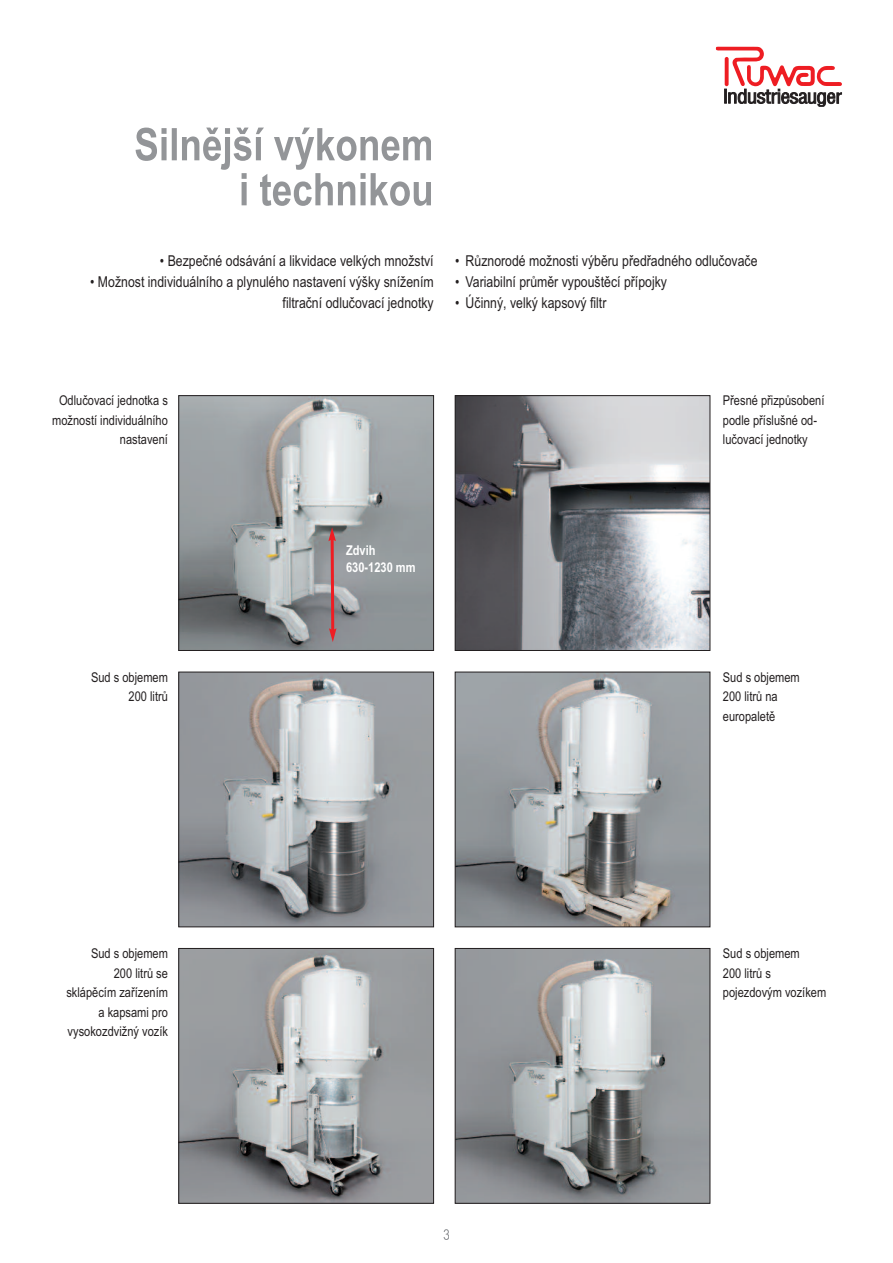
<style>
.page{position:relative;width:893px;height:1263px;background:#fff}
.page>*{position:absolute;margin:0;border:0;box-sizing:border-box;transform-origin:0 0}
.t1{font:15px/21px "Arial Narrow";color:#231f20;text-align:right}
.t2{font:13.5px/19.5px "Arial Narrow";color:#231f20;text-align:right}
.t3{font:700 13.5px/16.2px "Arial Narrow";color:#fff}
</style>
<div class="page">
<svg style="left:444px;top:1229px;width:5px;height:11px"></svg>
<svg style="left:716px;top:46px;width:126px;height:61px"></svg>
<img style="left:181px;top:397px;width:251px;height:252px">
<img style="left:181px;top:674px;width:251px;height:251px">
<div style="left:179px;top:672px;width:255px;height:255px;border:1px solid #231f20"></div>
<img style="left:181px;top:950px;width:251px;height:251px">
<div style="left:179px;top:948px;width:255px;height:255px;border:1px solid #231f20"></div>
<img style="left:457px;top:950px;width:251px;height:251px">
<div style="left:455px;top:948px;width:255px;height:255px;border:1px solid #231f20"></div>
<img style="left:457px;top:674px;width:251px;height:251px">
<div style="left:455px;top:672px;width:255px;height:255px;border:1px solid #231f20"></div>
<img style="left:457px;top:397px;width:251px;height:252px">
<div style="left:455px;top:395px;width:255px;height:256px;border:1px solid #231f20"></div>
<svg style="left:136px;top:127px;width:295px;height:515px"></svg>
<div style="left:83px;top:255px;width:351px;height:88px;background:#fff"></div>
<p class="t1" style="left:160px;top:250px;width:275px">• Bezpečné odsávání a likvidace velkých množství</p>
<p class="t1" style="left:90px;top:271px;width:345px">• Možnost individuálního a plynulého nastavení výšky snížením filtrační odlučovací jednotky</p>
<p class="t1" style="left:455px;top:250px;width:304px">• Různorodé možnosti výběru předřadného odlučovače</p>
<p class="t1" style="left:455px;top:271px;width:214px">• Variabilní průměr vypouštěcí přípojky</p>
<p class="t1" style="left:455px;top:292px;width:153px">• Účinný, velký kapsový filtr</p>
<p class="t2" style="left:52px;top:391px;width:117px">Odlučovací jednotka s možností individuálního nastavení</p>
<p class="t2" style="left:723px;top:391px;width:103px;text-align:left">Přesné přizpůsobení podle příslušné od&shy;lučovací jednotky</p>
<p class="t3" style="left:346px;top:543px;width:71px">Zdvih<br>630-1230 mm</p>
<p class="t2" style="left:91px;top:667px;width:78px">Sud s objemem<br>200 litrů</p>
<p class="t2" style="left:723px;top:667px;width:78px;text-align:left">Sud s objemem<br>200 litrů na europaletě</p>
<p class="t2" style="left:66px;top:944px;width:103px">Sud s objemem<br>200 litrů se sklápěcím zařízením a kapsami pro vysokozdvižný vozík</p>
<p class="t2" style="left:723px;top:944px;width:105px;text-align:left">Sud s objemem<br>200 litrů s pojezdovým vozíkem</p>
</div>
